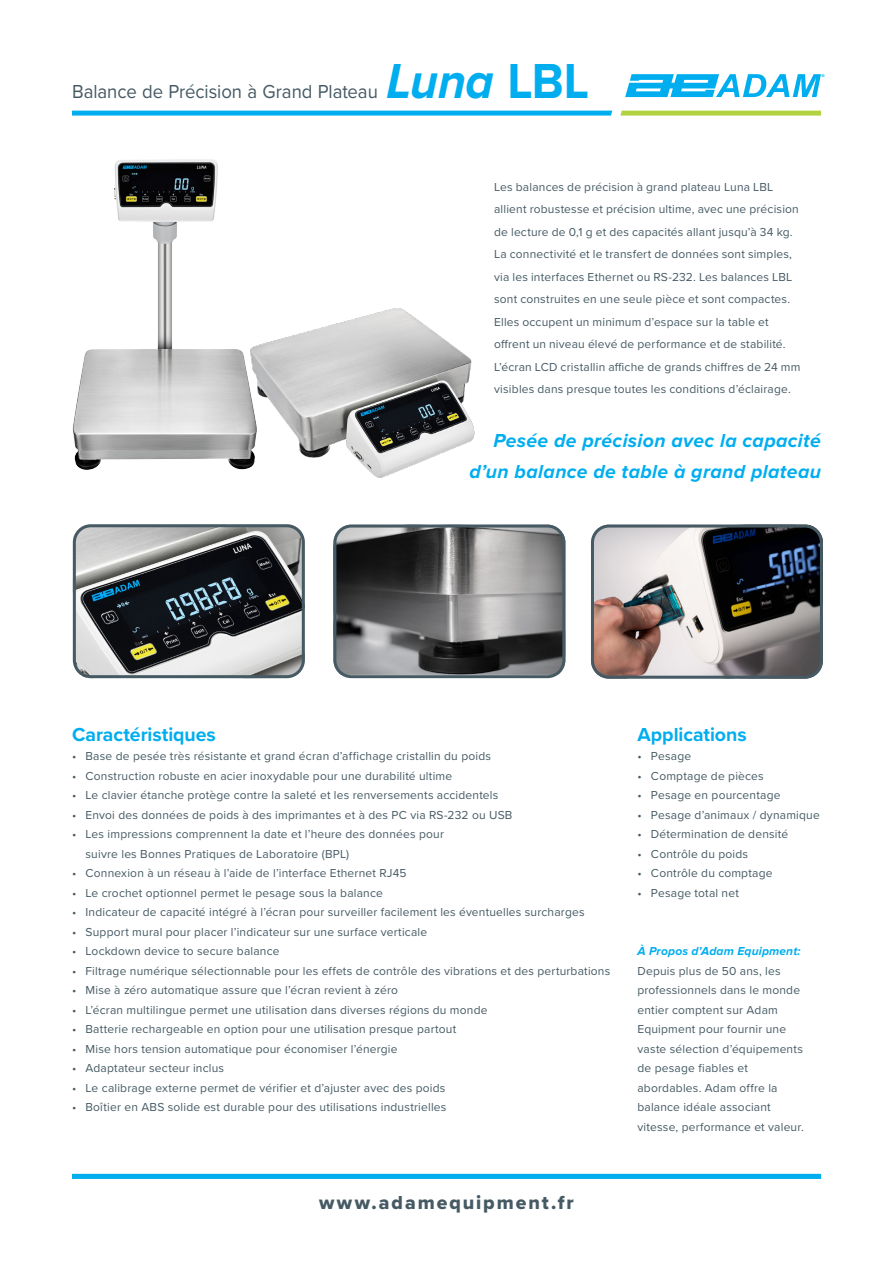
<style>
.page{position:relative;width:893px;height:1263px;background:#fff}
.page>*{position:absolute;margin:0;border:0;box-sizing:border-box;transform-origin:0 0}
.Name_Range{font:italic 700 51px "Proxima Nova";color:#00aeef;scale:.95 1}
.Sub_Head{font:italic 700 19.5px/31.5px "Proxima Nova";letter-spacing:.02em;color:#00aeef;text-align:right}
.Name_Range-2{font:19.5px "Proxima Nova";letter-spacing:-.005em;color:#465a64;scale:.95 1}
.t1{font:19.5px "Proxima Nova Extrabld";letter-spacing:.1em;color:#465a64}
.Features_Header{font:700 19.5px "Proxima Nova";letter-spacing:-.005em;color:#00aeef}
.Applications_Header{font:700 19.5px "Proxima Nova";color:#00aeef}
.AE_Copy{font:12px/22.5px "Proxima Nova";letter-spacing:.015em;color:#465a64}
.About_US_text{font:12px/19.5px "Proxima Nova";letter-spacing:.015em;color:#465a64}
.About_US_text-2{font:italic 700 12px "Proxima Nova";letter-spacing:.01em;color:#00aeef}
.s1{font-style:normal}
</style>
<div class="page">
<img style="left:72px;top:159px;width:178px;height:311px">
<svg style="left:620px;top:111px;width:201px;height:5px"></svg>
<div style="left:72px;top:1174px;width:749px;height:5px;background:#00aeef"></div>
<svg style="left:72px;top:111px;width:540px;height:5px;background:#16b4f0"></svg>
<svg style="left:625px;top:74px;width:199px;height:23px"></svg>
<img style="left:250px;top:308px;width:225px;height:170px">
<img style="left:595px;top:528px;width:224px;height:147px">
<div style="left:591px;top:524px;width:232px;height:155px;border:3px solid #465a64;border-radius:16px"></div>
<img style="left:74px;top:528px;width:227px;height:150px">
<div style="left:73px;top:524px;width:232px;height:154px;border:3px solid #465a64;border-radius:16px"></div>
<img style="left:337px;top:528px;width:228px;height:146px">
<div style="left:333px;top:524px;width:232px;height:154px;border:3px solid #465a64;border-radius:16px"></div>
<p class="Name_Range-2" style="left:72px;top:76px;width:323px">Balance de Précision à Grand Plateau</p>
<p class="Name_Range" style="left:386px;top:52px;width:215px">Luna <span class="s1">LBL</span></p>
<p class="AE_Copy" style="left:494px;top:175px;width:308px">Les balances de précision à grand plateau Luna LBL allient robustesse et précision ultime, avec une précision de lecture de 0,1 g et des capacités allant jusqu’à 34 kg.<br>La connectivité et le transfert de données sont simples, via les interfaces Ethernet ou RS-232. Les balances LBL sont construites en une seule pièce et sont compactes.<br>Elles occupent un minimum d’espace sur la table et offrent un niveau élevé de performance et de stabilité.<br>L’écran LCD cristallin affiche de grands chiffres de 24 mm visibles dans presque toutes les conditions d’éclairage.</p>
<p class="Sub_Head" style="left:470px;top:426px;width:353px">Pesée de précision avec la capacité d’un balance de table à grand plateau</p>
<p class="Features_Header" style="left:72px;top:720px;width:145px">Caractéristiques</p>
<p class="AE_Copy" style="left:72px;top:744px;width:421px">• Base de pesée très résistante et grand écran d’affichage cristallin du poids</p>
<p class="AE_Copy" style="left:72px;top:764px;width:382px">• Construction robuste en acier inoxydable pour une durabilité ultime</p>
<p class="AE_Copy" style="left:72px;top:783px;width:428px">• Le clavier étanche protège contre la saleté et les renversements accidentels</p>
<p class="AE_Copy" style="left:72px;top:803px;width:442px">• Envoi des données de poids à des imprimantes et à des PC via RS-232 ou USB</p>
<p class="AE_Copy" style="left:86px;top:824px;width:360px;line-height:19.5px;text-indent:-14px">• Les impressions comprennent la date et l’heure des données pour suivre les Bonnes Pratiques de Laboratoire (BPL)</p>
<p class="AE_Copy" style="left:72px;top:861px;width:336px">• Connexion à un réseau à l’aide de l’interface Ethernet RJ45</p>
<p class="AE_Copy" style="left:72px;top:881px;width:312px">• Le crochet optionnel permet le pesage sous la balance</p>
<p class="AE_Copy" style="left:72px;top:900px;width:514px">• Indicateur de capacité intégré à l’écran pour surveiller facilement les éventuelles surcharges</p>
<p class="AE_Copy" style="left:72px;top:920px;width:357px">• Support mural pour placer l’indicateur sur une surface verticale</p>
<p class="AE_Copy" style="left:72px;top:939px;width:209px">• Lockdown device to secure balance</p>
<p class="AE_Copy" style="left:72px;top:959px;width:540px">• Filtrage numérique sélectionnable pour les effets de contrôle des vibrations et des perturbations</p>
<p class="AE_Copy" style="left:72px;top:978px;width:328px">• Mise à zéro automatique assure que l’écran revient à zéro</p>
<p class="AE_Copy" style="left:72px;top:998px;width:417px">• L’écran multilingue permet une utilisation dans diverses régions du monde</p>
<p class="AE_Copy" style="left:72px;top:1017px;width:386px">• Batterie rechargeable en option pour une utilisation presque partout</p>
<p class="AE_Copy" style="left:72px;top:1037px;width:327px">• Mise hors tension automatique pour économiser l’énergie</p>
<p class="AE_Copy" style="left:72px;top:1056px;width:154px">• Adaptateur secteur inclus</p>
<p class="AE_Copy" style="left:72px;top:1076px;width:375px">• Le calibrage externe permet de vérifier et d’ajuster avec des poids</p>
<p class="AE_Copy" style="left:72px;top:1095px;width:376px">• Boîtier en ABS solide est durable pour des utilisations industrielles</p>
<p class="t1" style="left:319px;top:1188px;width:256px">www.adamequipment.fr</p>
<p class="Applications_Header" style="left:637px;top:720px;width:111px">Applications</p>
<p class="AE_Copy" style="left:637px;top:744px;width:55px">• Pesage</p>
<p class="AE_Copy" style="left:637px;top:764px;width:128px">• Comptage de pièces</p>
<p class="AE_Copy" style="left:637px;top:783px;width:145px">• Pesage en pourcentage</p>
<p class="AE_Copy" style="left:637px;top:803px;width:184px">• Pesage d’animaux / dynamique</p>
<p class="AE_Copy" style="left:637px;top:822px;width:152px">• Détermination de densité</p>
<p class="AE_Copy" style="left:637px;top:842px;width:112px">• Contrôle du poids</p>
<p class="AE_Copy" style="left:637px;top:861px;width:137px">• Contrôle du comptage</p>
<p class="AE_Copy" style="left:637px;top:881px;width:103px">• Pesage total net</p>
<p class="About_US_text-2" style="left:637px;top:944px;width:165px">À Propos d’Adam Equipment:</p>
<p class="About_US_text" style="left:637px;top:960px;width:168px">Depuis plus de 50 ans, les professionnels dans le monde entier comptent sur Adam<br>Equipment pour fournir une vaste sélection d’équipements de pesage fiables et abordables. Adam offre la balance idéale associant vitesse, performance et valeur.</p>
</div>
